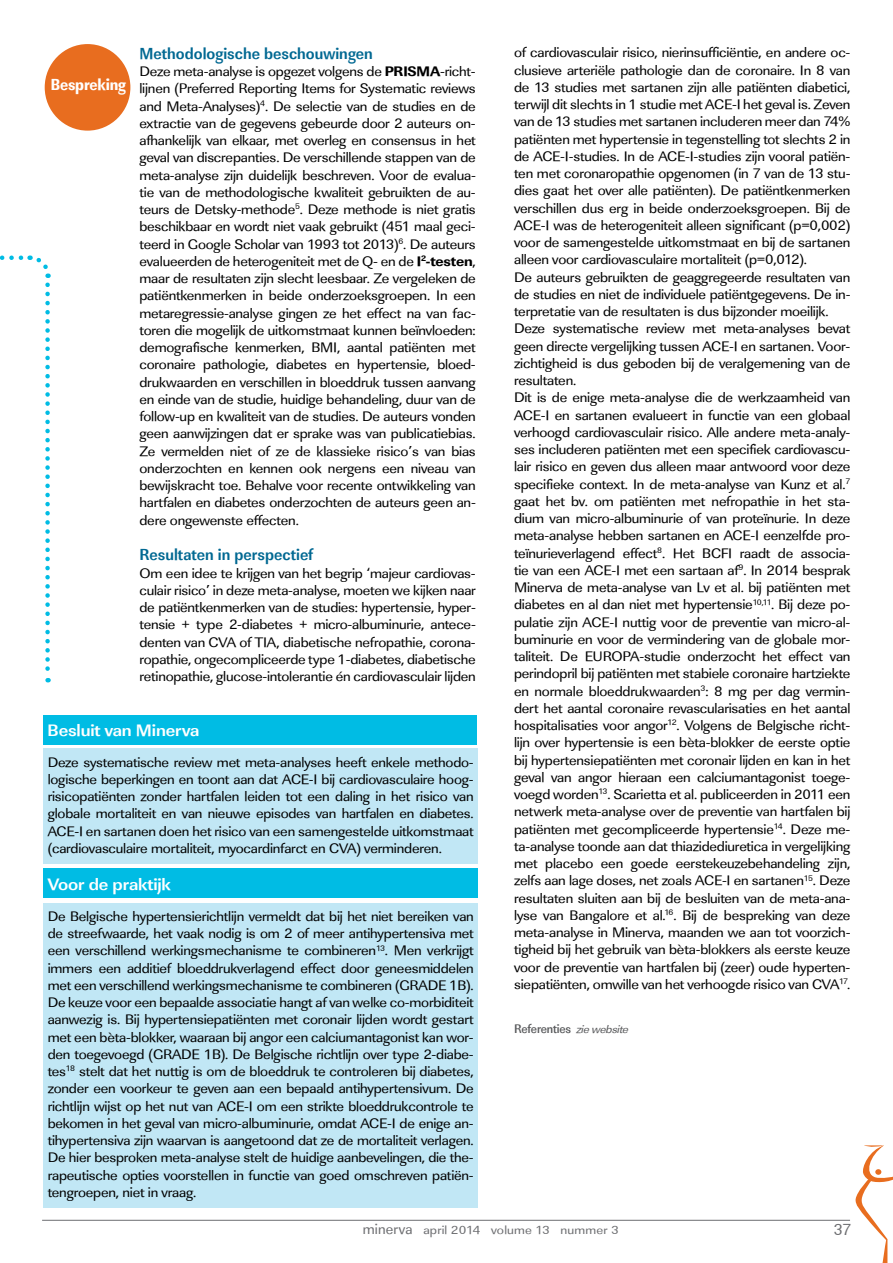
<style>
.page{position:relative;width:893px;height:1263px;background:#fff}
.page>*{position:absolute;margin:0;border:0;box-sizing:border-box;transform-origin:0 0}
.t1{font:700 17.1px "Linear Std";letter-spacing:-.01em;color:#fff;scale:1.05 1}
.t2{font:700 16.5px "Linear Std Cd";color:#006892}
.t3{font:16.5px "Linear Std Nr Xbold";letter-spacing:-.01em;color:#fff}
.t4{font:16.5px "Linear Std";color:#6d6e71}
.t5{font:14.25px/17.2px "Linear Std";letter-spacing:-.015em;color:#000;text-align:justify;scale:1.05 1}
.t6{font:500 12.9px "Linear Std Nr";letter-spacing:-.015em;color:#58595b;scale:1.05 1}
.t7{font:12.15px "Linear Std";letter-spacing:.01em;color:#6d6e71;scale:1.11 1}
.s1{font-family:"Linear Std Xbold"}
.s2{font-family:"Linear Std";font-weight:400;font-style:italic;font-size:11.4px}
.s3{font-size:15px}
</style>
<div class="page">
<hr style="left:42px;top:1220px;width:808px;height:1px;background:#6d6e71">
<svg style="left:855px;top:1145px;width:38px;height:118px"></svg>
<div style="left:45px;top:44px;width:85px;height:87px;background:#e86d1f;border-radius:50%"></div>
<svg style="left:0;top:255px;width:51px;height:23px"></svg>
<svg style="left:45px;top:285px;width:5px;height:397px"></svg>
<div style="left:43px;top:715px;width:434px;height:30px;background:#00bce4"></div>
<div style="left:43px;top:748px;width:435px;height:116px;background:#c1e7f5"></div>
<div style="left:43px;top:903px;width:435px;height:305px;background:#c1e7f5"></div>
<div style="left:43px;top:868px;width:435px;height:30px;background:#00bce4"></div>
<p class="t3" style="left:51px;top:75px;width:77px">Bespreking</p>
<p class="t2" style="left:139px;top:43px;width:235px">Methodologische beschouwingen</p>
<p class="t5" style="left:139px;top:63px;width:322px">Deze meta-analyse is opgezet volgens de <span class="s1">PRISMA</span>-richt&shy;lijnen (Preferred Reporting Items for Systematic reviews and Meta-Analyses)<sup>4</sup>. De selectie van de studies en de extractie van de gegevens gebeurde door 2 auteurs on&shy;afhankelijk van elkaar, met overleg en consensus in het geval van discrepanties. De verschillende stappen van de meta-analyse zijn duidelijk beschreven. Voor de evalua&shy;tie van de methodologische kwaliteit gebruikten de au&shy;teurs de Detsky-methode<sup>5</sup>. Deze methode is niet gratis beschikbaar en wordt niet vaak gebruikt (451 maal geci&shy;teerd in Google Scholar van 1993 tot 2013)<sup>6</sup>. De auteurs evalueerden de heterogeniteit met de Q- en de <span class="s1">I</span><sup>2</sup><span class="s1">-testen</span>, maar de resultaten zijn slecht leesbaar. Ze vergeleken de patiëntkenmerken in beide onderzoeksgroepen. In een metaregressie-analyse gingen ze het effect na van fac&shy;toren die mogelijk de uitkomstmaat kunnen beïnvloeden: demografische kenmerken, BMI, aantal patiënten met coronaire pathologie, diabetes en hypertensie, bloed&shy;drukwaarden en verschillen in bloeddruk tussen aanvang en einde van de studie, huidige behandeling, duur van de follow-up en kwaliteit van de studies. De auteurs vonden geen aanwijzingen dat er sprake was van publicatiebias.<br>Ze vermelden niet of ze de klassieke risico’s van bias onderzochten en kennen ook nergens een niveau van bewijskracht toe. Behalve voor recente ontwikkeling van hartfalen en diabetes onderzochten de auteurs geen an&shy;dere ongewenste effecten.</p>
<p class="t2" style="left:139px;top:545px;width:175px">Resultaten in perspectief</p>
<p class="t5" style="left:139px;top:564px;width:322px">Om een idee te krijgen van het begrip ‘majeur cardiovas&shy;culair risico’ in deze meta-analyse, moeten we kijken naar de patiëntkenmerken van de studies: hypertensie, hyper&shy;tensie + type 2-diabetes + micro-albuminurie, antece&shy;denten van CVA of TIA, diabetische nefropathie, corona&shy;ropathie, ongecompliceerde type 1-diabetes, diabetische retinopathie, glucose-intolerantie én cardiovasculair lijden</p>
<p class="t1" style="left:48px;top:720px;width:146px">Besluit van Minerva</p>
<p class="t5" style="left:48px;top:753px;width:407px">Deze systematische review met meta-analyses heeft enkele methodo&shy;logische beperkingen en toont aan dat ACE-I bij cardiovasculaire hoog&shy;risicopatiënten zonder hartfalen leiden tot een daling in het risico van globale mortaliteit en van nieuwe episodes van hartfalen en diabetes.<br>ACE-I en sartanen doen het risico van een samengestelde uitkomstmaat (cardiovasculaire mortaliteit, myocardinfarct en CVA) verminderen.</p>
<p class="t1" style="left:48px;top:874px;width:119px">Voor de praktijk</p>
<p class="t5" style="left:48px;top:908px;width:407px">De Belgische hypertensierichtlijn vermeldt dat bij het niet bereiken van de streefwaarde, het vaak nodig is om 2 of meer antihypertensiva met een verschillend werkingsmechanisme te combineren<sup>13</sup>. Men verkrijgt immers een additief bloeddrukverlagend effect door geneesmiddelen met een verschillend werkingsmechanisme te combineren (GRADE 1B).<br>De keuze voor een bepaalde associatie hangt af van welke co-morbiditeit aanwezig is. Bij hypertensiepatiënten met coronair lijden wordt gestart met een bèta-blokker, waaraan bij angor een calciumantagonist kan wor&shy;den toegevoegd (GRADE 1B). De Belgische richtlijn over type 2-diabe&shy;tes<sup>18</sup> stelt dat het nuttig is om de bloeddruk te controleren bij diabetes, zonder een voorkeur te geven aan een bepaald antihypertensivum. De richtlijn wijst op het nut van ACE-I om een strikte bloeddrukcontrole te bekomen in het geval van micro-albuminurie, omdat ACE-I de enige an&shy;tihypertensiva zijn waarvan is aangetoond dat ze de mortaliteit verlagen.<br>De hier besproken meta-analyse stelt de huidige aanbevelingen, die the&shy;rapeutische opties voorstellen in functie van goed omschreven patiën&shy;tengroepen, niet in vraag.</p>
<p class="t5" style="left:514px;top:44px;width:322px;text-align:left">of cardiovasculair risico, nierinsufficiëntie, en andere oc&shy;clusieve arteriële pathologie dan de coronaire. In 8 van de 13 studies met sartanen zijn alle patiënten diabetici, terwijl dit slechts in 1 studie met ACE-I het geval is. Zeven van de 13 studies met sartanen includeren meer dan 74% patiënten met hypertensie in tegenstelling tot slechts 2 in de ACE-I-studies. In de ACE-I-studies zijn vooral patiën&shy;ten met coronaropathie opgenomen (in 7 van de 13 stu&shy;dies gaat het over alle patiënten). De patiëntkenmerken verschillen dus erg in beide onderzoeksgroepen. Bij de ACE-I was de heterogeniteit alleen significant (p=0,002) voor de samengestelde uitkomstmaat en bij de sartanen alleen voor cardiovasculaire mortaliteit (p=0,012).<br>De auteurs gebruikten de geaggregeerde resultaten van de studies en niet de individuele patiëntgegevens. De in&shy;terpretatie van de resultaten is dus bijzonder moeilijk.<br>Deze systematische review met meta-analyses bevat geen directe vergelijking tussen ACE-I en sartanen. Voor&shy;zichtigheid is dus geboden bij de veralgemening van de resultaten.<br>Dit is de enige meta-analyse die de werkzaamheid van ACE-I en sartanen evalueert in functie van een globaal verhoogd cardiovasculair risico. Alle andere meta-analy&shy;ses includeren patiënten met een specifiek cardiovascu&shy;lair risico en geven dus alleen maar antwoord voor deze specifieke context. In de meta-analyse van Kunz et al.<sup>7 </sup>gaat het bv. om patiënten met nefropathie in het sta&shy;dium van micro-albuminurie of van proteïnurie. In deze meta-analyse hebben sartanen en ACE-I eenzelfde pro&shy;teïnurieverlagend effect<sup>8</sup>. Het BCFI raadt de associa&shy;tie van een ACE-I met een sartaan af<sup>9</sup>. In 2014 besprak Minerva de meta-analyse van Lv et al. bij patiënten met diabetes en al dan niet met hypertensie<sup>10,11</sup>. Bij deze po&shy;pulatie zijn ACE-I nuttig voor de preventie van micro-al&shy;buminurie en voor de vermindering van de globale mor&shy;taliteit. De EUROPA-studie onderzocht het effect van perindopril bij patiënten met stabiele coronaire hartziekte en normale bloeddrukwaarden<sup>3</sup>: 8 mg per dag vermin&shy;dert het aantal coronaire revascularisaties en het aantal hospitalisaties voor angor<sup>12</sup>. Volgens de Belgische richt&shy;lijn over hypertensie is een bèta-blokker de eerste optie bij hypertensiepatiënten met coronair lijden en kan in het geval van angor hieraan een calciumantagonist toege&shy;voegd worden<sup>13</sup>. Scarietta et al. publiceerden in 2011 een netwerk meta-analyse over de preventie van hartfalen bij patiënten met gecompliceerde hypertensie<sup>14</sup>. Deze me&shy;ta-analyse toonde aan dat thiazidediuretica in vergelijking met placebo een goede eerstekeuzebehandeling zijn, zelfs aan lage doses, net zoals ACE-I en sartanen<sup>15</sup>. Deze resultaten sluiten aan bij de besluiten van de meta-ana&shy;lyse van Bangalore et al.<sup>16</sup>. Bij de bespreking van deze meta-analyse in Minerva, maanden we aan tot voorzich&shy;tigheid bij het gebruik van bèta-blokkers als eerste keuze voor de preventie van hartfalen bij (zeer) oude hyperten&shy;siepatiënten, omwille van het verhoogde risico van CVA<sup>17</sup>.</p>
<p class="t6" style="left:514px;top:1020px;width:111px">Referenties <span class="s2">zie website</span></p>
<p class="t7" style="left:363px;top:1223px;width:232px"><span class="s3">minerva</span> april 2014 volume 13 nummer 3</p>
<p class="t4" style="left:834px;top:1220px;width:20px">37</p>
</div>
